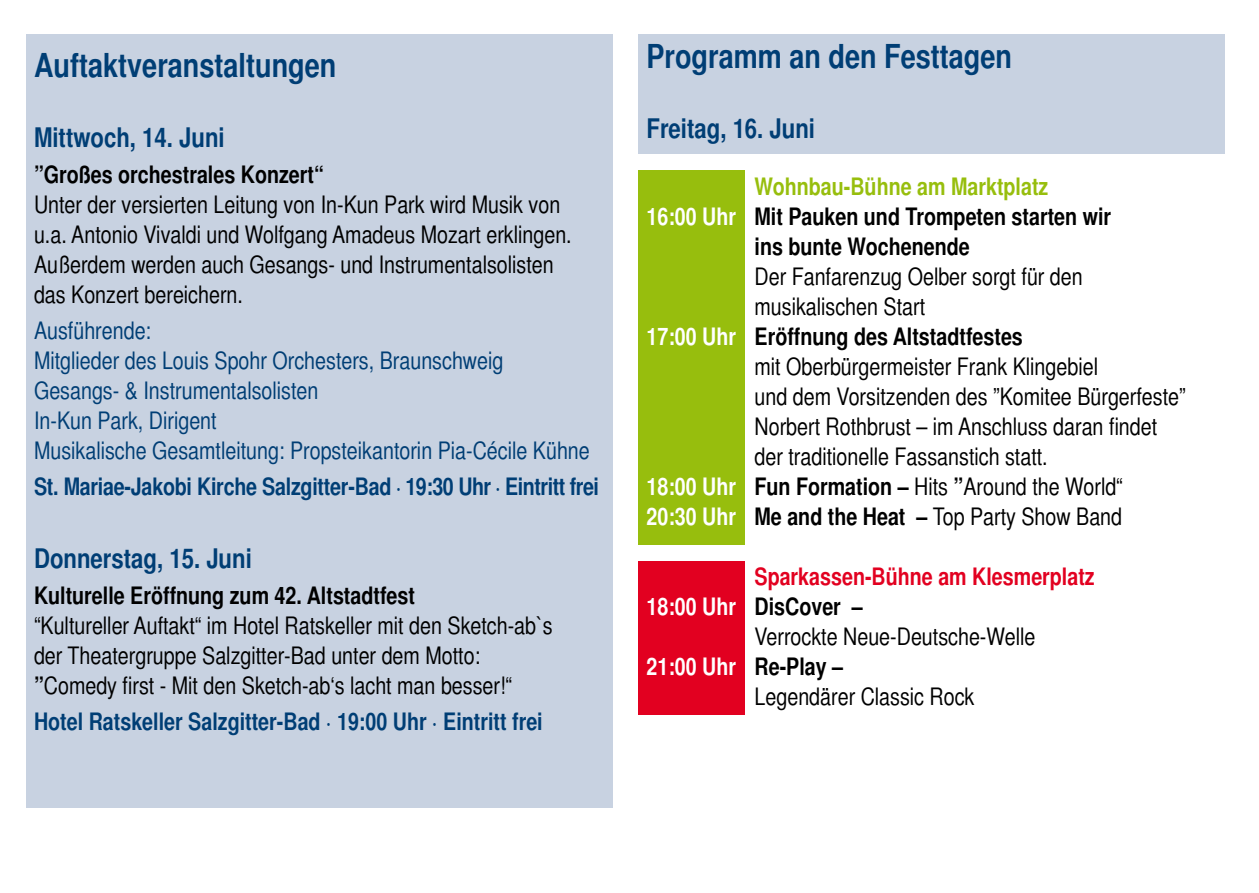
<style>
.page{position:relative;width:1259px;height:893px;background:#fff}
.page>*{position:absolute;margin:0;border:0;box-sizing:border-box;transform-origin:0 0}
.t1{font:700 33px "Sans Cond";color:#003e75}
.t2{font:700 27px "Sans Cond";color:#003e75}
.t3{font:24px/30px "Sans Cond";color:#000}
.t4{font:700 24px "Sans Cond";color:#000}
.t5{font:24px/30px "Sans Cond";color:#003e75}
.t6{font:700 24px "Sans Cond";letter-spacing:-.01em;color:#003e75}
.t7{font:700 24px "Sans Cond";color:#e20020}
.t8{font:700 24px "Sans Cond";color:#97be0d}
.t9{font:700 24px "Sans Cond";color:#fff}
.s1{font-weight:700}
.s2{color:#fff}
.s3{font-weight:700;color:#fff}
.s4{color:#000}
</style>
<div class="page">
<div style="left:638px;top:170px;width:106px;height:374px;background:#97be0d"></div>
<div style="left:26px;top:34px;width:586px;height:774px;background:#c8d2e1"></div>
<div style="left:638px;top:34px;width:587px;height:119px;background:#c8d2e1"></div>
<div style="left:638px;top:561px;width:106px;height:153px;background:#e20020"></div>
<h1 class="t1" style="left:34px;top:45px;width:304px">Auftaktveranstaltungen</h1>
<p class="t2" style="left:34px;top:121px;width:192px">Mittwoch, 14. Juni</p>
<p class="t4" style="left:34px;top:160px;width:291px">”Großes orchestrales Konzert“</p>
<p class="t3" style="left:34px;top:189px;width:539px">Unter der versierten Leitung von In-Kun Park wird Musik von u.a. Antonio Vivaldi und Wolfgang Amadeus Mozart erklingen.<br>Außerdem werden auch Gesangs- und Instrumentalsolisten das Konzert bereichern.</p>
<p class="t5" style="left:34px;top:315px;width:557px">Ausführende:<br>Mitglieder des Louis Spohr Orchesters, Braunschweig Gesangs- &amp; Instrumentalsolisten<br>In-Kun Park, Dirigent<br>Musikalische Gesamtleitung: Propsteikantorin Pia-Cécile Kühne</p>
<p class="t6" style="left:34px;top:472px;width:566px">St. Mariae-Jakobi Kirche Salzgitter-Bad ∙ 19:30 Uhr ∙ Eintritt frei</p>
<p class="t2" style="left:34px;top:542px;width:219px">Donnerstag, 15. Juni</p>
<p class="t4" style="left:34px;top:580px;width:382px">Kulturelle Eröffnung zum 42. Altstadtfest</p>
<p class="t3" style="left:34px;top:610px;width:520px">“Kultureller Auftakt“ im Hotel Ratskeller mit den Sketch-ab`s der Theatergruppe Salzgitter-Bad unter dem Motto: <span class="s1">”</span>Comedy first - Mit den Sketch-ab‘s lacht man besser!“</p>
<p class="t6" style="left:34px;top:706px;width:510px">Hotel Ratskeller Salzgitter-Bad ∙ 19:00 Uhr ∙ Eintritt frei</p>
<h1 class="t1" style="left:646px;top:36px;width:367px">Programm an den Festtagen</h1>
<p class="t2" style="left:646px;top:112px;width:170px">Freitag, 16. Juni</p>
<p class="t8" style="left:754px;top:172px;width:295px">Wohnbau-Bühne am Marktplatz</p>
<p class="t4" style="left:646px;top:202px;width:466px"><span class="s2">16:00 Uhr</span> Mit Pauken und Trompeten starten wir</p>
<p class="t4" style="left:754px;top:232px;width:217px">ins bunte Wochenende</p>
<p class="t3" style="left:754px;top:262px;width:330px">Der Fanfarenzug Oelber sorgt für den</p>
<p class="t3" style="left:754px;top:292px;width:172px">musikalischen Start</p>
<p class="t4" style="left:646px;top:322px;width:378px"><span class="s2">17:00 Uhr</span> Eröffnung des Altstadtfestes</p>
<p class="t3" style="left:754px;top:352px;width:345px">mit Oberbürgermeister Frank Klingebiel</p>
<p class="t3" style="left:754px;top:382px;width:433px">und dem Vorsitzenden des ”Komitee Bürgerfeste”</p>
<p class="t3" style="left:754px;top:412px;width:404px">Norbert Rothbrust – im Anschluss daran findet</p>
<p class="t3" style="left:754px;top:442px;width:295px">der traditionelle Fassanstich statt.</p>
<p class="t3" style="left:646px;top:472px;width:478px"><span class="s3">18:00 Uhr</span> <span class="s1">Fun Formation –</span> Hits <span class="s1">”</span>Around the World“</p>
<p class="t3" style="left:646px;top:502px;width:477px"><span class="s3">20:30 Uhr</span> <span class="s1">Me and the Heat –</span> Top Party Show Band</p>
<p class="t7" style="left:754px;top:562px;width:342px">Sparkassen-Bühne am Klesmerplatz</p>
<p class="t4" style="left:646px;top:592px;width:218px"><span class="s2">18:00 Uhr</span> DisCover –</p>
<p class="t3" style="left:754px;top:622px;width:282px">Verrockte Neue-Deutsche-Welle</p>
<p class="t9" style="left:646px;top:652px;width:198px">21:00 Uhr <span class="s4">Re-Play –</span></p>
<p class="t3" style="left:754px;top:682px;width:221px">Legendärer Classic Rock</p>
</div>
